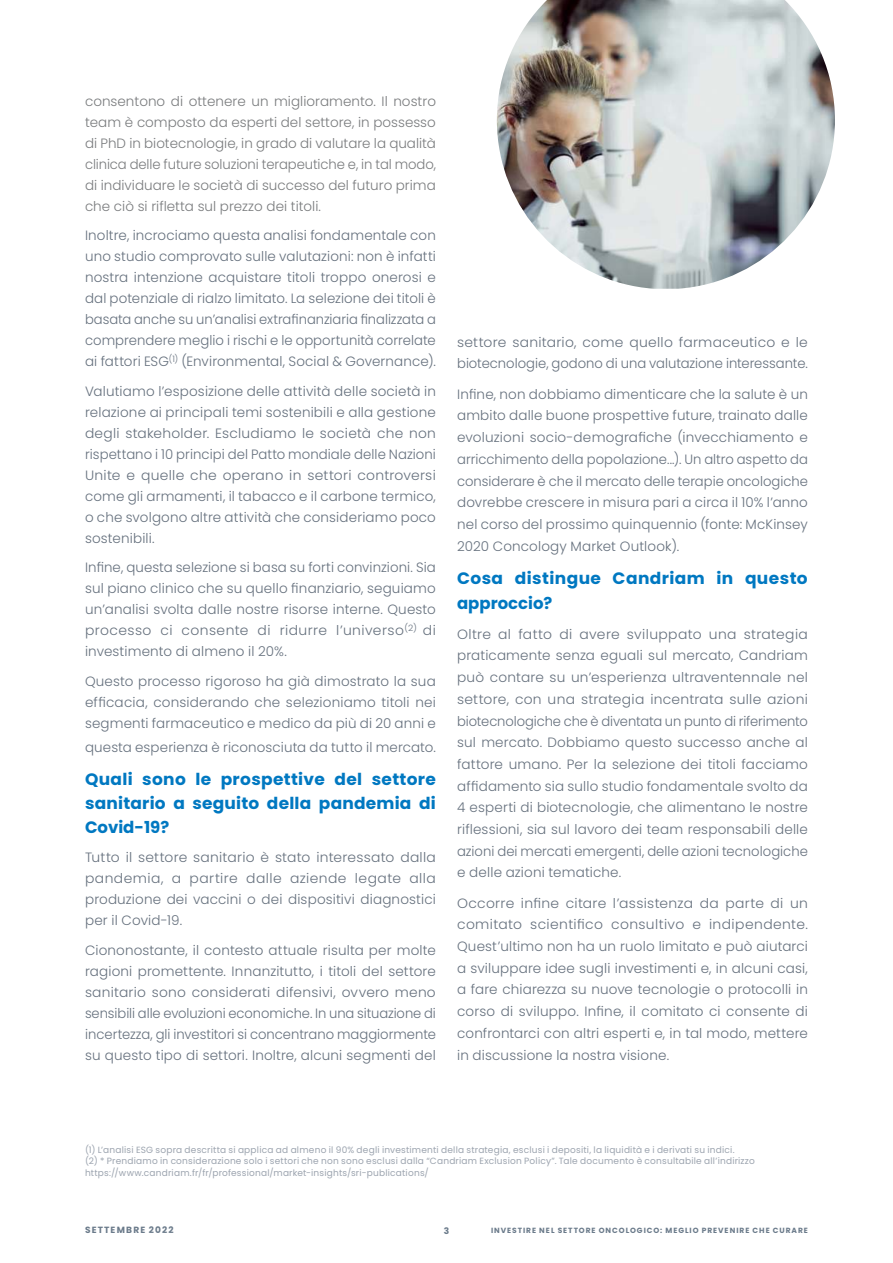
<style>
.page{position:relative;width:893px;height:1263px;background:#fff}
.page>*{position:absolute;margin:0;border:0;box-sizing:border-box;transform-origin:0 0}
.t1{font:700 16.5px/24px "Poppins";letter-spacing:.015em;color:#0078c1;text-align:justify}
.t2{font:300 13.5px/21px "Poppins";letter-spacing:.01em;color:#66717e;text-align:justify}
.t3{font:300 13.5px/21px "Poppins";color:#7a7c7e;text-align:justify}
.t4{font:9px/11.2px "Poppins";letter-spacing:.025em;color:#9ca4af}
.t5{font:700 9px "Poppins";letter-spacing:.13em;color:#6a7a8a}
.t6{font:700 7.5px "Poppins";letter-spacing:.13em;color:#6a7a8a}
</style>
<div class="page">
<img style="left:497px;top:0;width:338px;height:289px">
<p class="t3" style="left:85px;top:91px;width:352px">consentono di ottenere un miglioramento. Il nostro team è composto da esperti del settore, in possesso di PhD in biotecnologie, in grado di valutare la qualità clinica delle future soluzioni terapeutiche e, in tal modo, di individuare le società di successo del futuro prima che ciò si rifletta sul prezzo dei titoli.</p>
<p class="t2" style="left:85px;top:225px;width:352px">Inoltre, incrociamo questa analisi fonda mentale con uno studio comprovato sulle valutazioni: non è infatti nostra intenzione acquistare titoli troppo onerosi e dal poten ziale di rialzo limitato. La selezione dei titoli è basata anche su un’analisi extrafinanziaria finalizzata a comprendere meglio i rischi e le opportunità correlate ai fattori ESG<sup>(1)</sup> (Environmental, Social &amp; Governance).</p>
<p class="t2" style="left:85px;top:381px;width:352px">Valutiamo l’esposizione delle attività delle società in relazione ai principali temi soste nibili e alla gestione degli stakeholder. Escludiamo le società che non rispettano i 10 principi del Patto mondiale delle Nazioni Unite e quelle che operano in settori controversi come gli armamenti, il tabacco e il carbone termico, o che svolgo no altre attività che consideriamo poco sostenibili.</p>
<p class="t2" style="left:85px;top:557px;width:352px">Infine, questa selezione si basa su forti convinzioni. Sia sul piano clinico che su quello finanziario, seguiamo un’analisi svolta dalle nostre risorse interne. Questo processo ci consente di ridurre l’universo<sup>(2)</sup> di investimento di almeno il 20%.</p>
<p class="t2" style="left:85px;top:671px;width:352px">Questo processo rigoroso ha già dimostrato la sua efficacia, considerando che selezio niamo titoli nei segmenti farmaceutico e medico da più di 20 anni e</p>
<p class="t2" style="left:85px;top:737px;width:352px">questa esperienza è riconosciuta da tutto il mercato.</p>
<p class="t1" style="left:85px;top:768px;width:352px">Quali sono le prospettive del settore sanitario a seguito della pandemia di Covid-19?</p>
<p class="t2" style="left:85px;top:847px;width:352px">Tutto il settore sanitario è stato interessato dalla pandemia, a partire dalle aziende legate alla produzione dei vaccini o dei dispositivi diagnostici per il Covid-19.</p>
<p class="t2" style="left:85px;top:939px;width:352px">Ciononostante, il contesto attuale risulta per molte ragioni promettente. Innanzitutto, i titoli del settore sanitario sono considerati difensivi, ovvero meno sensibili alle evoluzioni economiche. In una situazione di incertezza, gli investitori si concentrano maggiormente su questo tipo di settori. Inoltre, alcuni segmenti del</p>
<p class="t2" style="left:457px;top:331px;width:352px;line-height:21.8px">settore sanitario, come quello farmaceutico e le biotecnologie, godono di una valutazione interessante.</p>
<p class="t2" style="left:457px;top:383px;width:352px;line-height:21.8px">Infine, non dobbiamo dimenticare che la salute è un ambito dalle buone prospettive future, trainato dalle evoluzioni socio-demografiche (invecchiamento e arricchimento della popolazione...). Un altro aspetto da considerare è che il mercato delle terapie oncologiche dovrebbe crescere in misura pari a circa il 10% l’anno nel corso del prossimo quinquennio (fonte: McKinsey 2020 Concology Market Outlook).</p>
<p class="t1" style="left:457px;top:567px;width:352px;line-height:24.8px">Cosa distingue Candriam in questo approccio?</p>
<p class="t2" style="left:457px;top:623px;width:352px;line-height:21.8px">Oltre al fatto di avere sviluppato una strate gia praticamente senza eguali sul mercato, Candriam può contare su un’esperienza ultraventennale nel settore, con una strategia incentrata sulle azioni biotecnologiche che è diventata un punto di riferimento sul mercato. Dobbiamo questo successo anche al fattore umano. Per la selezione dei titoli facciamo affidamento sia sullo studio fondamentale svolto da 4 esperti di bio tecnologie, che alimentano le nostre rifles sioni, sia sul lavoro dei team responsabili delle azioni dei mercati emergenti, delle azioni tecnologiche e delle azioni tematiche.</p>
<p class="t2" style="left:457px;top:892px;width:352px;line-height:21.8px">Occorre infine citare l’assistenza da parte di un comitato scientifico consultivo e in dipendente.<br>Quest’ultimo non ha un ruolo limitato e può aiutarci a sviluppare idee sugli investimenti e, in alcuni casi, a fare chiarezza su nuove tecnologie o protocolli in corso di sviluppo. Infine, il comitato ci consente di confrontarci con altri esperti e, in tal modo, mettere in discussione la nostra visione.</p>
<p class="t4" style="left:85px;top:1144px;width:671px">(1) L’analisi ESG sopra descritta si applica ad almeno il 90% degli investimenti della strategia, esclusi i depositi, la liquidità e i derivati su indici.<br>(2) * Prendiamo in considerazione solo i settori che non sono esclusi dalla “Candriam Exclusion Policy”. Tale documento è consultabile all’indirizzo https://www.candriam.fr/fr/professional/market-insights/sri-publications/</p>
<p class="t5" style="left:85px;top:1224px;width:90px">SETTEMBRE 2022</p>
<p class="t5" style="left:444px;top:1226px;width:7px">3</p>
<p class="t6" style="left:491px;top:1226px;width:318px">INVESTIRE NEL SETTORE ONCOLOGICO: MEGLIO PREVENIRE CHE CURARE</p>
</div>
